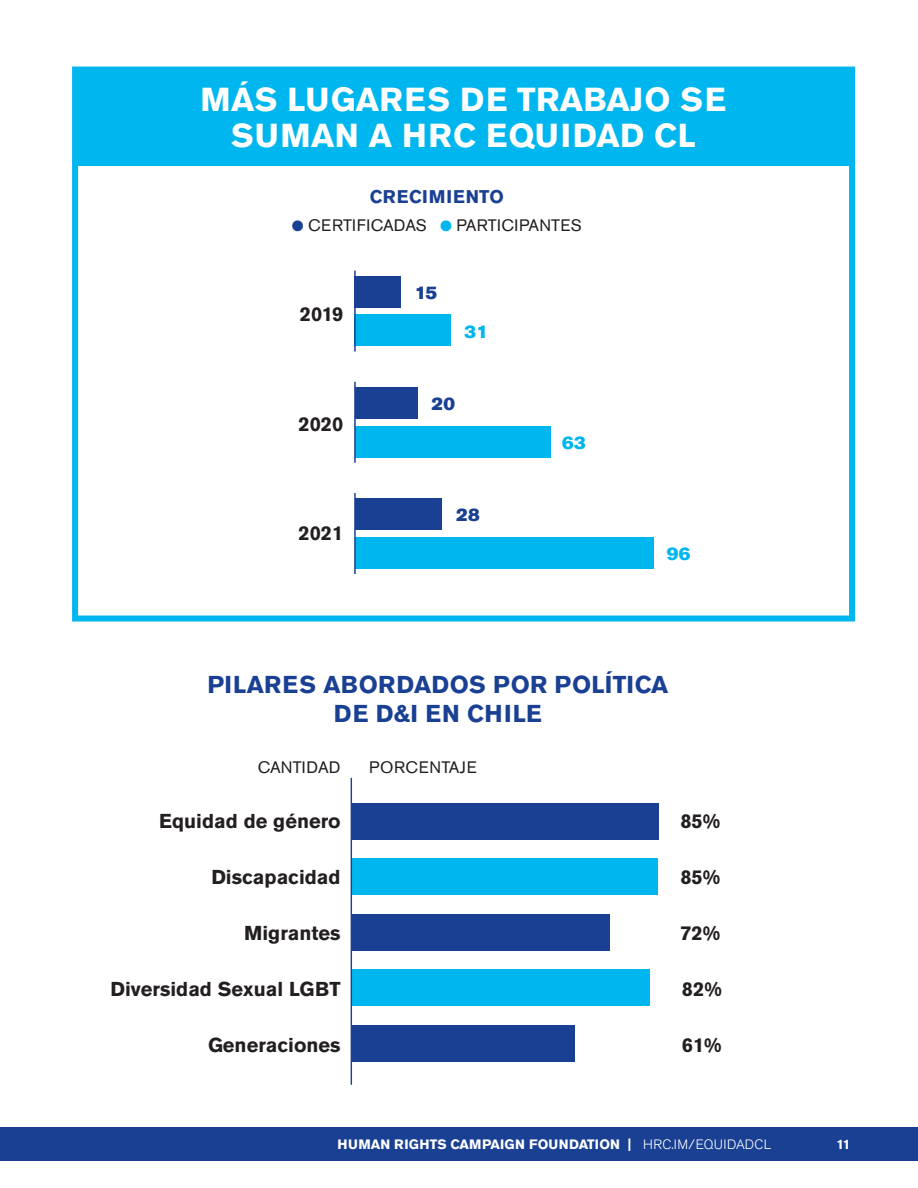
<style>
.page{position:relative;width:918px;height:1188px;background:#fff}
.page>*{position:absolute;margin:0;border:0;box-sizing:border-box;transform-origin:0 0}
.t1{font:700 33px/36px "Akzidenz Grotesk Pro";letter-spacing:.01em;color:#fff;text-align:center}
.t2{font:700 24.3px/29.1px "Akzidenz Grotesk Pro";letter-spacing:.01em;color:#1a4093;text-align:center}
.t3{font:700 19.95px "Akzidenz Grotesk Pro";color:#231f20}
.t4{font:700 18.3px "Akzidenz Grotesk Pro";letter-spacing:.04em;color:#1a4093}
.t5{font:18px "Akzidenz Grotesk Pro Super";color:#1a4093}
.t6{font:18px "Akzidenz Grotesk Pro Super";color:#00b6ef}
.t7{font:16.5px "Akzidenz Grotesk Pro";letter-spacing:.01em;color:#231f20}
.t8{font:16.5px "Akzidenz Grotesk Pro";letter-spacing:.03em;color:#231f20}
.t9{font:700 13.5px "Akzidenz Grotesk Pro";color:#fff}
.s1{color:#1a4093}
.s2{color:#00b6ef}
.s3{font-weight:300}
</style>
<div class="page">
<div style="left:351px;top:970px;width:299px;height:36px;background:#00b6ef"></div>
<div style="left:351px;top:803px;width:308px;height:36px;background:#1a4093"></div>
<div style="left:351px;top:859px;width:307px;height:36px;background:#00b6ef"></div>
<div style="left:351px;top:914px;width:259px;height:37px;background:#1a4093"></div>
<div style="left:352px;top:1025px;width:223px;height:37px;background:#1a4093"></div>
<hr style="left:351px;top:778px;width:1px;height:307px;background:#1a4093">
<div style="left:0;top:1127px;width:918px;height:34px;background:#1a4093"></div>
<div style="left:72px;top:67px;width:783px;height:555px;border:6px solid #00b6ef"></div>
<div style="left:75px;top:67px;width:776px;height:98px;background:#00b6ef"></div>
<div style="left:354px;top:315px;width:96px;height:31px;background:#00b6ef"></div>
<div style="left:354px;top:276px;width:47px;height:31px;background:#1a4093"></div>
<hr style="left:354px;top:271px;width:2px;height:81px;background:#1a4093">
<div style="left:355px;top:426px;width:196px;height:31px;background:#00b6ef"></div>
<div style="left:355px;top:387px;width:62px;height:32px;background:#1a4093"></div>
<hr style="left:354px;top:382px;width:2px;height:81px;background:#1a4093">
<div style="left:355px;top:537px;width:299px;height:32px;background:#00b6ef"></div>
<div style="left:355px;top:498px;width:87px;height:32px;background:#1a4093"></div>
<hr style="left:354px;top:493px;width:2px;height:81px;background:#1a4093">
<p class="t1" style="left:200px;top:81px;width:527px">MÁS LUGARES DE TRABAJO SE<br>SUMAN A HRC EQUIDAD CL</p>
<p class="t4" style="left:370px;top:184px;width:135px">CRECIMIENTO</p>
<p class="t7" style="left:292px;top:215px;width:292px"><span class="s1">●</span> CERTIFICADAS <span class="s2">●</span> PARTICIPANTES</p>
<p class="t3" style="left:300px;top:301px;width:45px">2019</p>
<p class="t3" style="left:299px;top:411px;width:46px">2020</p>
<p class="t3" style="left:299px;top:520px;width:46px">2021</p>
<p class="t5" style="left:415px;top:281px;width:24px">15</p>
<p class="t6" style="left:464px;top:320px;width:25px">31</p>
<p class="t5" style="left:431px;top:392px;width:25px">20</p>
<p class="t5" style="left:456px;top:503px;width:25px">28</p>
<p class="t6" style="left:562px;top:431px;width:25px">63</p>
<p class="t6" style="left:667px;top:542px;width:25px">96</p>
<p class="t2" style="left:208px;top:670px;width:462px">PILARES ABORDADOS POR POLÍTICA<br>DE D&amp;I EN CHILE</p>
<p class="t7" style="left:258px;top:756px;width:84px">CANTIDAD</p>
<p class="t8" style="left:369px;top:756px;width:109px">PORCENTAJE</p>
<p class="t3" style="left:159px;top:808px;width:183px">Equidad de género</p>
<p class="t3" style="left:680px;top:808px;width:41px">85%</p>
<p class="t3" style="left:211px;top:864px;width:131px">Discapacidad</p>
<p class="t3" style="left:680px;top:864px;width:41px">85%</p>
<p class="t3" style="left:244px;top:920px;width:98px">Migrantes</p>
<p class="t3" style="left:680px;top:920px;width:41px">72%</p>
<p class="t3" style="left:111px;top:976px;width:232px">Diversidad Sexual LGBT</p>
<p class="t3" style="left:682px;top:976px;width:41px">82%</p>
<p class="t3" style="left:208px;top:1032px;width:134px">Generaciones</p>
<p class="t3" style="left:682px;top:1032px;width:41px">61%</p>
<p class="t9" style="left:338px;top:1136px;width:435px">HUMAN RIGHTS CAMPAIGN FOUNDATION | <span class="s3">HRC.IM/EQUIDADCL</span></p>
<p class="t9" style="left:837px;top:1136px;width:15px">11</p>
</div>
